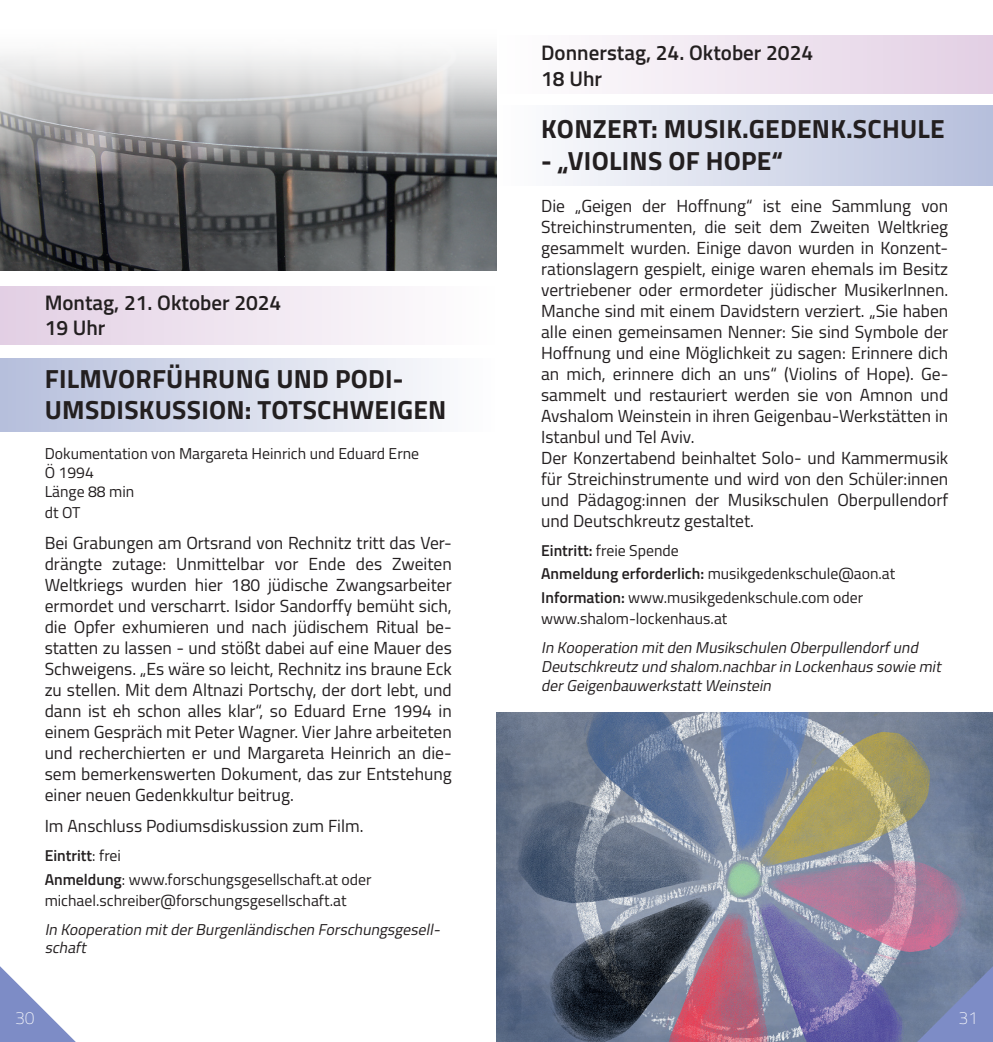
<style>
.page{position:relative;width:993px;height:1042px;background:#fff}
.page>*{position:absolute;margin:0;border:0;box-sizing:border-box;transform-origin:0 0}
.t1{font:700 26.25px/31.5px "Titillium";letter-spacing:.01em;color:#231f20}
.t2{font:600 21px/25.2px "Titillium";color:#231f20}
.t3{font:17.5px/21px "Titillium";color:#231f20;text-align:justify}
.t4{font:100 17.5px "Titillium";color:#fff}
.t5{font:15.75px/23.8px "Titillium";color:#231f20}
.t6{font:italic 15.75px/18.9px "Titillium";color:#231f20}
.s1{font-weight:600}
</style>
<div class="page">
<svg style="left:0;top:966px;width:76px;height:76px"></svg>
<div style="left:0;top:286px;width:496px;height:58px;background:linear-gradient(to right,#e2cfe4,#fefefe)"></div>
<div style="left:0;top:358px;width:496px;height:74px;background:linear-gradient(to right,#b5bedc,#fefefe)"></div>
<div style="left:496px;top:36px;width:496px;height:58px;background:linear-gradient(to right,#fffffe,#e2cfe4)"></div>
<div style="left:496px;top:106px;width:496px;height:80px;background:linear-gradient(to right,#fefefe,#b6bfdc)"></div>
<img style="left:496px;top:712px;width:496px;height:330px">
<svg style="left:799px;top:946px;width:193px;height:96px"></svg>
<img style="left:0;top:174px;width:496px;height:97px">
<svg style="left:0;top:36px;width:501px;height:138px"></svg>
<p class="t2" style="left:45px;top:289px;width:238px">Montag, 21. Oktober 2024<br>19 Uhr</p>
<h1 class="t1" style="left:45px;top:361px;width:403px">FILMVORFÜHRUNG UND PODI-<br>UMSDISKUSSION: TOTSCHWEIGEN</h1>
<p class="t5" style="left:45px;top:443px;width:376px;line-height:18.9px">Dokumentation von Margareta Heinrich und Eduard Erne<br>Ö 1994<br>Länge 88 min</p>
<p class="t5" style="left:45px;top:500px;width:37px">dt OT</p>
<p class="t3" style="left:45px;top:531px;width:408px">Bei Grabungen am Ortsrand von Rechnitz tritt das Ver&shy;drängte zutage: Unmittelbar vor Ende des Zweiten Weltkriegs wurden hier 180 jüdische Zwangsarbeiter ermordet und verscharrt. Isidor Sandorffy bemüht sich, die Opfer exhumieren und nach jüdischem Ritual be&shy;statten zu lassen - und stößt dabei auf eine Mauer des Schweigens. „Es wäre so leicht, Rechnitz ins braune Eck zu stellen. Mit dem Altnazi Portschy, der dort lebt, und dann ist eh schon alles klar“, so Eduard Erne 1994 in einem Gespräch mit Peter Wagner. Vier Jahre arbeiteten und recherchierten er und Margareta Heinrich an die&shy;sem bemerkenswerten Dokument, das zur Entstehung einer neuen Gedenkkultur beitrug.</p>
<p class="t3" style="left:45px;top:814px;width:320px">Im Anschluss Podiumsdiskussion zum Film.</p>
<p class="t5" style="left:45px;top:842px;width:328px"><span class="s1">Eintritt</span>: frei<br><span class="s1">Anmeldung</span>: www.forschungsgesellschaft.at oder</p>
<p class="t5" style="left:45px;top:887px;width:303px">michael.schreiber@forschungsgesellschaft.at</p>
<p class="t6" style="left:45px;top:919px;width:400px">In Kooperation mitderBurgenländischen Forschungsgesell&shy;schaft</p>
<p class="t4" style="left:15px;top:1005px;width:21px">30</p>
<p class="t2" style="left:541px;top:39px;width:273px">Donnerstag, 24. Oktober 2024<br>18 Uhr</p>
<h1 class="t1" style="left:541px;top:112px;width:405px">KONZERT: MUSIK.GEDENK.SCHULE</h1>
<h1 class="t1" style="left:541px;top:143px;width:243px">- „VIOLINS OF HOPE“</h1>
<p class="t3" style="left:541px;top:194px;width:408px;text-align:left">Die „Geigen der Hoffnung“ ist eine Sammlung von Streichinstrumenten, die seit dem Zweiten Weltkrieg gesammelt wurden. Einige davon wurden in Konzent&shy;rationslagern gespielt, einige waren ehemals im Besitz vertriebener oder ermordeter jüdischer MusikerInnen.<br>Manche sind mit einem Davidstern verziert. „Sie haben alle einen gemeinsamen Nenner: Sie sind Symbole der Hoffnung und eine Möglichkeit zu sagen: Erinnere dich an mich, erinnere dich an uns“ (Violins of Hope). Ge&shy;sammelt und restauriert werden sie von Amnon und Avshalom Weinstein in ihren Geigenbau-Werkstätten in Istanbul und Tel Aviv.<br>Der Konzertabend beinhaltet Solo- und Kammermusik für Streichinstrumente und wird von den Schüler:innen und Pädagog:innen der Musikschulen Oberpullendorf und Deutschkreutz gestaltet.</p>
<p class="t5" style="left:541px;top:537px;width:355px"><span class="s1">Eintritt:</span> freie Spende<br><span class="s1">Anmeldung erforderlich:</span> musikgedenkschule@aon.at<br><span class="s1">Information:</span> www.musikgedenkschule.com oder</p>
<p class="t5" style="left:541px;top:606px;width:188px">www.shalom-lockenhaus.at</p>
<p class="t6" style="left:541px;top:637px;width:405px">In Kooperation mitden Musikschulen Oberpullendorfund<br>Deutschkreutz und shalom.nachbarin Lockenhaus sowie mit derGeigenbauwerkstattWeinstein</p>
<p class="t4" style="left:958px;top:1005px;width:21px">31</p>
</div>
